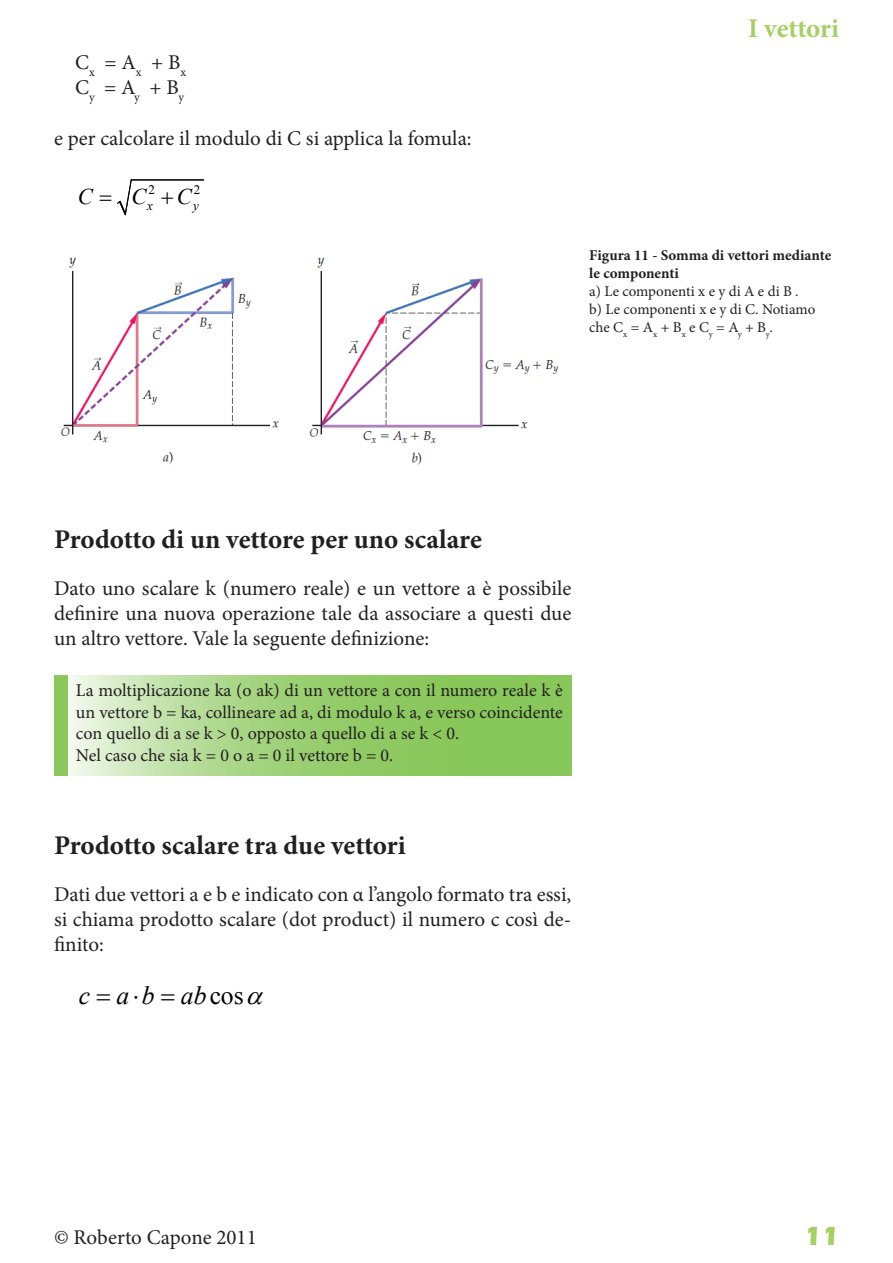
<style>
.page{position:relative;width:893px;height:1263px;background:#fff}
.page>*{position:absolute;margin:0;border:0;box-sizing:border-box;transform-origin:0 0}
.t1{font:700 27px "Minion Pro";letter-spacing:-.005em;color:#231f20}
.t2{font:700 27px "Minion Pro";letter-spacing:-.005em;color:#a6d064}
.t3{font:700 27px "Eras ITC";color:#a6d064}
.t4{font:italic 25.65px "Times New Roman";color:#000}
.t5{font:italic 22.5px "Times New Roman";color:#000}
.t6{font:21px/25.2px "Minion Pro";color:#231f20;text-align:justify}
.t7{font:18px/21.6px "Minion Pro";color:#231f20}
.t8{font:15px/18px "Minion Pro";letter-spacing:-.005em;color:#231f20}
.t9{font:700 15px/18px "Minion Pro";color:#231f20}
.t10{font:13.05px "Times New Roman";color:#000}
.t11{font:italic 13.05px "Times New Roman";color:#000}
.s1{font-style:normal}
</style>
<div class="page">
<img style="left:61px;top:257px;width:498px;height:208px">
<svg style="left:67px;top:675px;width:504px;height:100px"></svg>
<div style="left:54px;top:674px;width:13px;height:101px;background:#8bc85c"></div>
<svg style="left:117px;top:179px;width:87px;height:36px"></svg>
<p class="t6" style="left:75px;top:50px;width:113px">C<sub>x</sub> = A<sub>x</sub> + B<sub>x<br></sub>C<sub>y</sub> = A<sub>y</sub> + B<sub>y</sub></p>
<p class="t6" style="left:54px;top:126px;width:419px">e per calcolare il modulo di C si applica la fomula:</p>
<p class="t10" style="left:149px;top:181px;width:8px">2</p>
<p class="t10" style="left:194px;top:181px;width:8px">2</p>
<p class="t5" style="left:78px;top:181px;width:17px">C</p>
<p class="t5" style="left:132px;top:181px;width:17px">C</p>
<p class="t5" style="left:177px;top:181px;width:17px">C</p>
<p class="t11" style="left:147px;top:197px;width:7px">x</p>
<p class="t11" style="left:193px;top:197px;width:7px">y</p>
<p class="t2" style="left:748px;top:9px;width:92px">I vettori</p>
<p class="t9" style="left:589px;top:246px;width:243px">Figura 11 - Somma di vettori mediante le componenti</p>
<p class="t8" style="left:589px;top:282px;width:227px">a) Le componenti x e y di A e di B .<br>b) Le componenti x e y di C. Notiamo che C<sub>x</sub> = A<sub>x</sub> + B<sub>x</sub> e C<sub>y</sub> = A<sub>y</sub> + B<sub>y</sub>.</p>
<p class="t1" style="left:54px;top:521px;width:429px">Prodotto di un vettore per uno scalare</p>
<p class="t6" style="left:54px;top:575px;width:519px">Dato uno scalare k (numero reale) e un vettore a è possibile definire una nuova operazione tale da associare a questi due un altro vettore. Vale la seguente definizione:</p>
<p class="t7" style="left:76px;top:680px;width:488px">La moltiplicazione ka (o ak) di un vettore a con il numero reale k è un vettore b = ka, collineare ad a, di modulo k a, e verso coincidente con quello di a se k &gt; 0, opposto a quello di a se k &lt; 0.<br>Nel caso che sia k = 0 o a = 0 il vettore b = 0.</p>
<p class="t1" style="left:54px;top:827px;width:353px">Prodotto scalare tra due vettori</p>
<p class="t6" style="left:54px;top:881px;width:519px">Dati due vettori a e b e indicato con α l’angolo formato tra essi, si chiama prodotto scalare (dot product) il numero c così de&shy;finito:</p>
<p class="t4" style="left:79px;top:978px;width:167px">c a b ab <span class="s1">cos</span></p>
<p class="t6" style="left:54px;top:1224px;width:204px">© Roberto Capone 2011</p>
<p class="t3" style="left:804px;top:1221px;width:37px">11</p>
</div>
